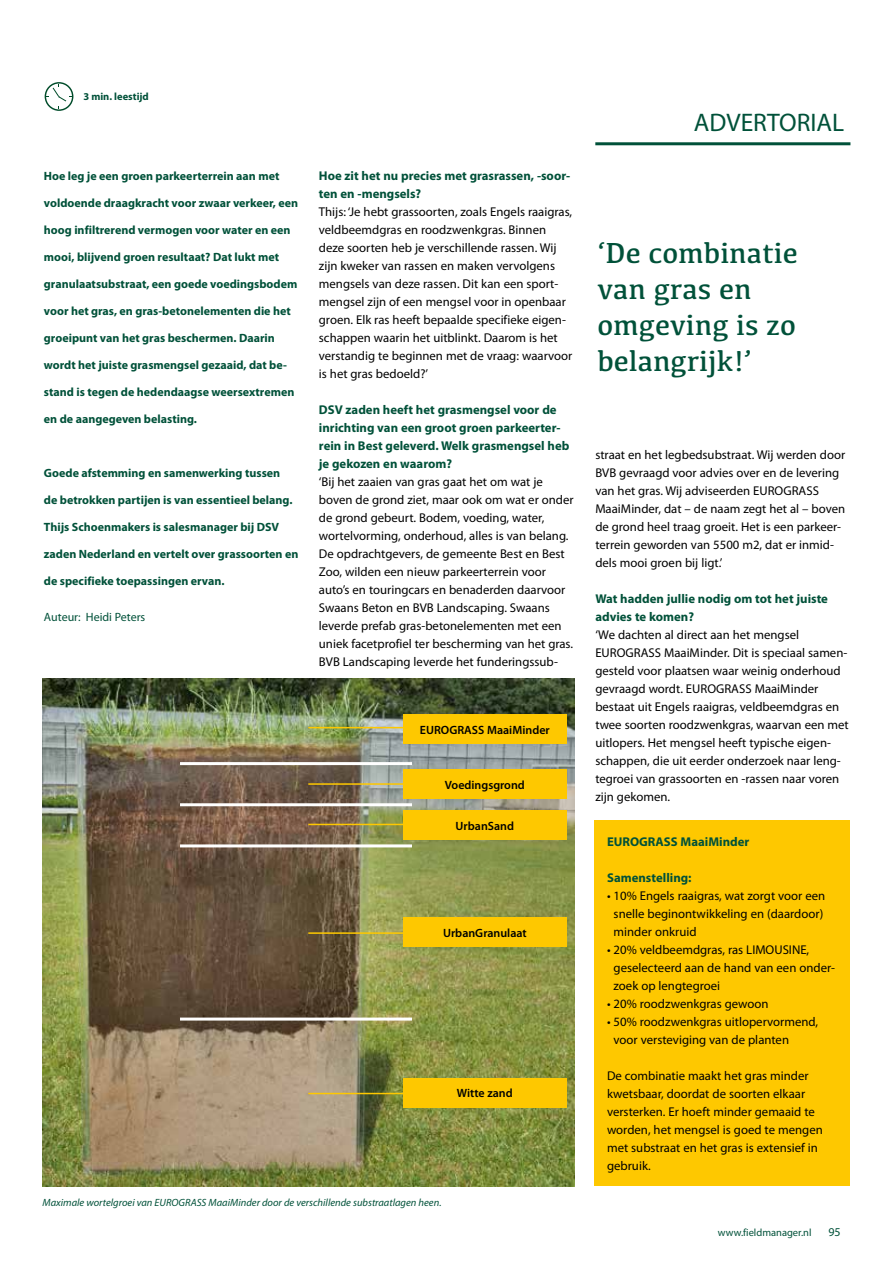
<style>
.page{position:relative;width:893px;height:1263px;background:#fff}
.page>*{position:absolute;margin:0;border:0;box-sizing:border-box;transform-origin:0 0}
.t1{font:30px/36px "Kefa";color:#005139}
.t2{font:25.5px "Myriad Pro";color:#005139}
.t3{font:12.75px/18px "Myriad Pro";color:#000}
.t4{font:700 12.75px/18px "Myriad Pro";color:#005139}
.t5{font:700 12px "Myriad Pro";color:#005139}
.t6{font:600 12px "Myriad Pro";color:#000}
.t7{font:12px "Myriad Pro";color:#005139}
.t8{font:italic 10.5px "Myriad Pro";color:#005139}
.t9{font:10.5px "Myriad Pro";color:#005139}
.t10{font:700 10.5px "Myriad Pro";color:#005139}
</style>
<div class="page">
<hr style="left:595px;top:142px;width:255px;height:3px;background:#005139">
<svg style="left:45px;top:82px;width:28px;height:29px"></svg>
<div style="left:594px;top:820px;width:255px;height:366px;background:#fec800"></div>
<img style="left:43px;top:678px;width:531px;height:508px">
<hr style="left:180px;top:762px;width:232px;height:3px;background:#fff">
<hr style="left:308px;top:727px;width:104px;height:1px;background:#fec800">
<hr style="left:308px;top:783px;width:104px;height:2px;background:#fec800">
<hr style="left:308px;top:824px;width:104px;height:1px;background:#fec800">
<hr style="left:308px;top:932px;width:104px;height:2px;background:#fec800">
<hr style="left:308px;top:1093px;width:104px;height:1px;background:#fec800">
<hr style="left:180px;top:803px;width:232px;height:3px;background:#fff">
<hr style="left:180px;top:844px;width:232px;height:3px;background:#fff">
<hr style="left:180px;top:1017px;width:232px;height:3px;background:#fff">
<div style="left:403px;top:714px;width:164px;height:30px;background:#fec800"></div>
<div style="left:403px;top:769px;width:164px;height:30px;background:#fec800"></div>
<div style="left:403px;top:810px;width:164px;height:30px;background:#fec800"></div>
<div style="left:403px;top:917px;width:164px;height:30px;background:#fec800"></div>
<div style="left:403px;top:1078px;width:164px;height:30px;background:#fec800"></div>
<p class="t10" style="left:83px;top:90px;width:67px">3 min. leestijd</p>
<p class="t5" style="left:44px;top:168px;width:237px">Hoe leg je een groen parkeerterrein aan met</p>
<p class="t5" style="left:44px;top:195px;width:256px">voldoende draagkracht voor zwaar verkeer, een</p>
<p class="t5" style="left:44px;top:222px;width:248px">hoog infiltrerend vermogen voor water en een</p>
<p class="t5" style="left:44px;top:249px;width:237px">mooi, blijvend groen resultaat? Dat lukt met</p>
<p class="t5" style="left:44px;top:276px;width:255px">granulaatsubstraat, een goede voedingsbodem</p>
<p class="t5" style="left:44px;top:303px;width:248px">voor het gras, en gras-betonelementen die het</p>
<p class="t5" style="left:44px;top:330px;width:232px">groeipunt van het gras beschermen. Daarin</p>
<p class="t5" style="left:44px;top:357px;width:245px">wordt het juiste grasmengsel gezaaid, dat be-</p>
<p class="t5" style="left:44px;top:384px;width:252px">stand is tegen de hedendaagse weersextremen</p>
<p class="t5" style="left:44px;top:411px;width:155px">en de aangegeven belasting.</p>
<p class="t5" style="left:44px;top:465px;width:238px">Goede afstemming en samenwerking tussen</p>
<p class="t5" style="left:44px;top:492px;width:250px">de betrokken partijen is van essentieel belang.</p>
<p class="t5" style="left:44px;top:519px;width:237px">Thijs Schoenmakers is salesmanager bij DSV</p>
<p class="t5" style="left:44px;top:546px;width:256px">zaden Nederland en vertelt over grassoorten en</p>
<p class="t5" style="left:44px;top:573px;width:182px">de specifieke toepassingen ervan.</p>
<p class="t7" style="left:44px;top:610px;width:103px">Auteur: Heidi Peters</p>
<p class="t4" style="left:319px;top:166px;width:253px">Hoe zit het nu precies met grasrassen, -soor&shy;ten en -mengsels?</p>
<p class="t3" style="left:319px;top:203px;width:255px">Thijs: ‘Je hebt grassoorten, zoals Engels raaigras, veldbeemdgras en roodzwenkgras. Binnen deze soorten heb je verschillende rassen. Wij zijn kweker van rassen en maken vervolgens mengsels van deze rassen. Dit kan een sport&shy;mengsel zijn of een mengsel voor in openbaar groen. Elk ras heeft bepaalde specifieke eigen&shy;schappen waarin het uitblinkt. Daarom is het verstandig te beginnen met de vraag: waarvoor is het gras bedoeld?’</p>
<p class="t4" style="left:319px;top:400px;width:252px">DSV zaden heeft het grasmengsel voor de inrichting van een groot groen parkeerter&shy;rein in Best geleverd. Welk grasmengsel heb je gekozen en waarom?</p>
<p class="t3" style="left:319px;top:473px;width:256px">‘Bij het zaaien van gras gaat het om wat je boven de grond ziet, maar ook om wat er onder de grond gebeurt. Bodem, voeding, water, wortelvorming, onderhoud, alles is van belang.<br>De opdrachtgevers, de gemeente Best en Best Zoo, wilden een nieuw parkeerterrein voor auto’s en touringcars en benaderden daarvoor Swaans Beton en BVB Landscaping. Swaans leverde prefab gras-betonelementen met een uniek facetprofiel ter bescherming van het gras.<br>BVB Landscaping leverde het funderingssub-</p>
<p class="t6" style="left:420px;top:722px;width:131px">EUROGRASS MaaiMinder</p>
<p class="t6" style="left:445px;top:777px;width:82px">Voedingsgrond</p>
<p class="t6" style="left:456px;top:818px;width:60px">UrbanSand</p>
<p class="t6" style="left:443px;top:925px;width:85px">UrbanGranulaat</p>
<p class="t6" style="left:457px;top:1085px;width:57px">Witte zand</p>
<p class="t8" style="left:43px;top:1196px;width:400px">Maximale wortelgroei van EUROGRASS MaaiMinder door de verschillende substraatlagen heen.</p>
<h2 class="t2" style="left:694px;top:107px;width:152px">ADVERTORIAL</h2>
<h1 class="t1" style="left:597px;top:234px;width:202px">‘De combinatie van gras en omgeving is zo belangrijk!’</h1>
<p class="t3" style="left:595px;top:446px;width:251px">straat en het legbedsubstraat. Wij werden door BVB gevraagd voor advies over en de levering van het gras. Wij adviseerden EUROGRASS MaaiMinder, dat – de naam zegt het al – boven de grond heel traag groeit. Het is een parkeer&shy;terrein geworden van 5500 m2, dat er inmid&shy;dels mooi groen bij ligt.’</p>
<p class="t4" style="left:595px;top:589px;width:234px">Wat hadden jullie nodig om tot het juiste advies te komen?</p>
<p class="t3" style="left:595px;top:626px;width:255px">‘We dachten al direct aan het mengsel EUROGRASS MaaiMinder. Dit is speciaal samen&shy;gesteld voor plaatsen waar weinig onderhoud gevraagd wordt. EUROGRASS MaaiMinder bestaat uit Engels raaigras, veldbeemdgras en twee soorten roodzwenkgras, waarvan een met uitlopers. Het mengsel heeft typische eigen&shy;schappen, die uit eerder onderzoek naar leng&shy;tegroei van grassoorten en -rassen naar voren zijn gekomen.</p>
<p class="t4" style="left:607px;top:832px;width:144px">EUROGRASS MaaiMinder</p>
<p class="t4" style="left:607px;top:868px;width:86px">Samenstelling:</p>
<p class="t3" style="left:614px;top:887px;width:213px;text-indent:-7px">• 10% Engels raaigras, wat zorgt voor een snelle beginontwikkeling en (daardoor) minder onkruid</p>
<p class="t3" style="left:614px;top:941px;width:223px;text-indent:-7px">• 20% veldbeemdgras, ras LIMOUSINE, geselecteerd aan de hand van een onder&shy;zoek op lengtegroei</p>
<p class="t3" style="left:607px;top:995px;width:163px">• 20% roodzwenkgras gewoon</p>
<p class="t3" style="left:614px;top:1013px;width:206px;text-indent:-7px">• 50% roodzwenkgras uitlopervormend, voor versteviging van de planten</p>
<p class="t3" style="left:607px;top:1067px;width:217px">De combinatie maakt het gras minder kwetsbaar, doordat de soorten elkaar versterken. Er hoeft minder gemaaid te worden, het mengsel is goed te mengen met substraat en het gras is extensief in gebruik.</p>
<p class="t9" style="left:718px;top:1226px;width:95px">www.fieldmanager.nl</p>
<p class="t7" style="left:828px;top:1224px;width:14px">95</p>
</div>
